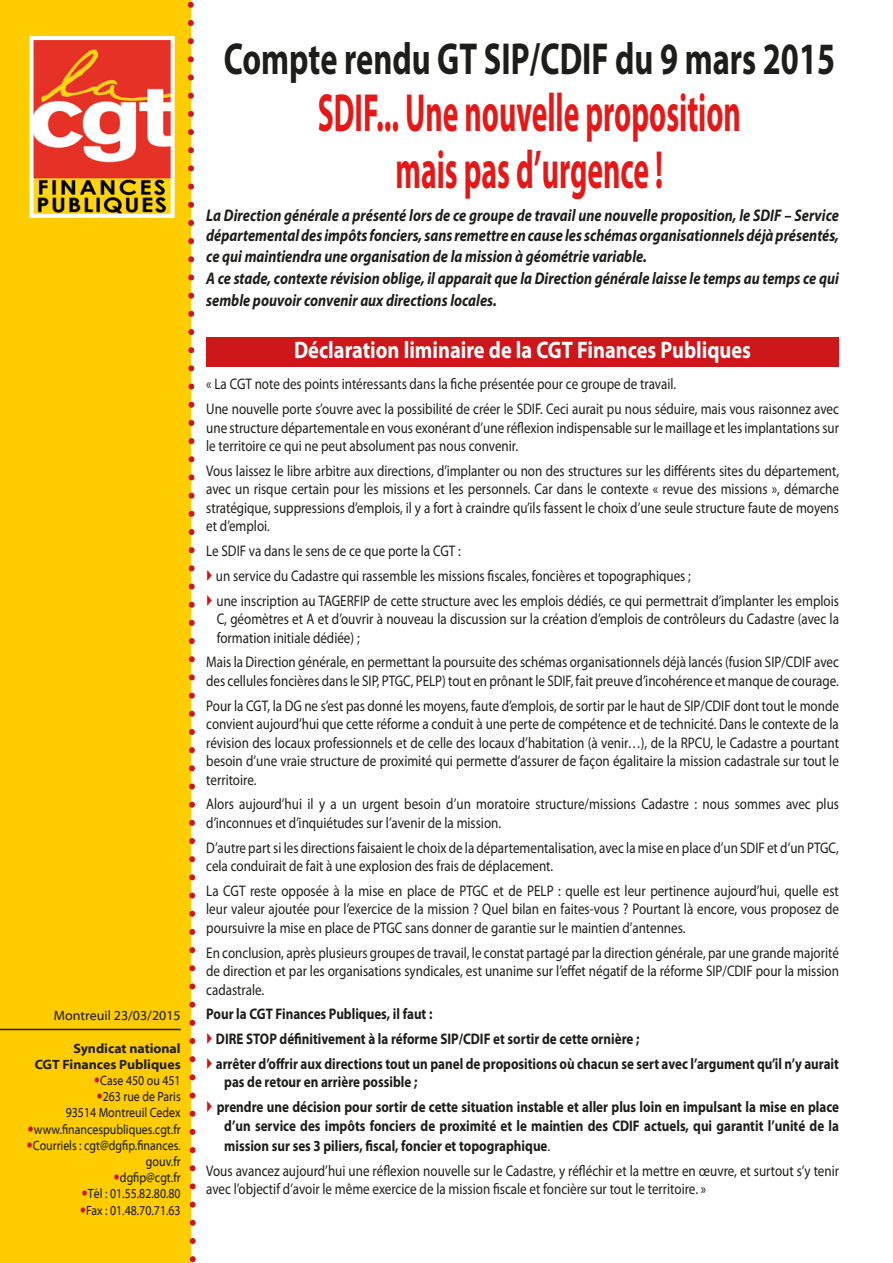
<style>
.page{position:relative;width:893px;height:1263px;background:#fff}
.page>*{position:absolute;margin:0;border:0;box-sizing:border-box;transform-origin:0 0}
.t1{font:700 54px/57px "Myriad Pro";color:#e41816;text-align:center;scale:.55 1}
.t2{font:700 45px "Myriad Pro";color:#1d1d1b;scale:.72 1}
.t3{font:700 24px "Myriad Pro";color:#fff;scale:.85 1}
.t4{font:italic 700 16.8px/20.2px "Myriad Pro";color:#1d1d1b;text-align:justify;scale:.85 1}
.t5{font:15.3px/18.5px "Myriad Pro";color:#1d1d1b;text-align:justify;scale:.85 1}
.t6{font:700 15.3px/18.5px "Myriad Pro";color:#1d1d1b;scale:.85 1}
.t7{font:13.5px/16.2px "Myriad Web Pro";color:#1d1d1b;text-align:right;scale:.85 1}
.t8{font:700 13.5px "Myriad Web Pro";color:#1d1d1b}
.t9{font:13.5px "Myriad Web Pro";color:#1d1d1b}
.s1{font-weight:400}
</style>
<div class="page">
<div style="left:206px;top:337px;width:633px;height:29px;background:#cd171a"></div>
<div style="left:0;top:0;width:190px;height:1263px;background:#fc0"></div>
<svg style="left:187px;top:0;width:9px;height:1263px"></svg>
<img style="left:34px;top:41px;width:136px;height:172px">
<div style="left:29px;top:36px;width:146px;height:182px;border:4px solid #fff"></div>
<hr style="left:0;top:1029px;width:181px;height:1px;background:#1d1d1b">
<p class="t9" style="left:54px;top:1008px;width:128px">Montreuil 23/03/2015</p>
<p class="t8" style="left:73px;top:1041px;width:109px">Syndicat national</p>
<p class="t8" style="left:35px;top:1057px;width:147px">CGT Finances Publiques</p>
<p class="t7" style="left:100px;top:1073px;width:96px">Case 450 ou 451</p>
<p class="t7" style="left:103px;top:1089px;width:93px">263 rue de Paris</p>
<p class="t7" style="left:66px;top:1105px;width:137px">93514 Montreuil Cedex</p>
<p class="t7" style="left:34px;top:1121px;width:174px">www.financespubliques.cgt.fr</p>
<p class="t7" style="left:33px;top:1137px;width:175px">Courriels : cgt@dgfip.finances. gouv.fr</p>
<p class="t7" style="left:120px;top:1170px;width:73px">dgfip@cgt.fr</p>
<p class="t7" style="left:88px;top:1186px;width:111px">Tél : 01.55.82.80.80</p>
<p class="t7" style="left:86px;top:1202px;width:113px">Fax : 01.48.70.71.63</p>
<p class="t2" style="left:224px;top:29px;width:851px">Compte rendu GT SIP/CDIF du 9 mars 2015</p>
<p class="t1" style="left:318px;top:82px;width:771px">SDIF... Une nouvelle proposition mais pas d’urgence !</p>
<p class="t4" style="left:206px;top:205px;width:746px">La Direction générale a présenté lors de ce groupe de travail une nouvelle proposition, le SDIF – Service départemental des impôts fonciers, sans remettre en cause les schémas organisationnels déjà présentés, ce qui maintiendra une organisation de la mission à géométrie variable.</p>
<p class="t4" style="left:206px;top:267px;width:746px;line-height:21.6px">A ce stade, contexte révision oblige, il apparait que la Direction générale laisse le temps au temps ce qui semble pouvoir convenir aux directions locales.</p>
<p class="t3" style="left:294px;top:334px;width:539px">Déclaration liminaire de la CGT Finances Publiques</p>
<p class="t5" style="left:206px;top:375px;width:554px">« La CGT note des points intéressants dans la fiche présentée pour ce groupe de travail.</p>
<p class="t5" style="left:206px;top:399px;width:746px">Une nouvelle porte s’ouvre avec la possibilité de créer le SDIF. Ceci aurait pu nous séduire, mais vous raisonnez avec une structure départementale en vous exonérant d’une réflexion indispensable sur le maillage et les implantations sur le territoire ce qui ne peut absolument pas nous convenir.</p>
<p class="t5" style="left:206px;top:461px;width:746px">Vous laissez le libre arbitre aux directions, d’implanter ou non des structures sur les différents sites du département, avec un risque certain pour les missions et les personnels. Car dans le contexte « revue des missions », démarche stratégique, suppressions d’emplois, il y a fort à craindre qu’ils fassent le choix d’une seule structure faute de moyens et d’emploi.</p>
<p class="t5" style="left:206px;top:541px;width:301px">Le SDIF va dans le sens de ce que porte la CGT :</p>
<p class="t5" style="left:216px;top:566px;width:560px">un service du Cadastre qui rassemble les missions fiscales, foncières et topographiques ;</p>
<p class="t5" style="left:216px;top:591px;width:734px">une inscription au TAGERFIP de cette structure avec les emplois dédiés, ce qui permettrait d’implanter les emplois C, géomètres et A et d’ouvrir à nouveau la discussion sur la création d’emplois de contrôleurs du Cadastre (avec la formation initiale dédiée) ;</p>
<p class="t5" style="left:206px;top:653px;width:746px">Mais la Direction générale, en permettant la poursuite des schémas organisationnels déjà lancés (fusion SIP/CDIF avec des cellules foncières dans le SIP, PTGC, PELP) tout en prônant le SDIF, fait preuve d’incohérence et manque de courage.</p>
<p class="t5" style="left:206px;top:696px;width:746px">Pour la CGT, la DG ne s’est pas donné les moyens, faute d’emplois, de sortir par le haut de SIP/CDIF dont tout le monde convient aujourd’hui que cette réforme a conduit à une perte de compétence et de technicité. Dans le contexte de la révision des locaux professionnels et de celle des locaux d’habitation (à venir…), de la RPCU, le Cadastre a pourtant besoin d’une vraie structure de proximité qui permette d’assurer de façon égalitaire la mission cadastrale sur tout le territoire.</p>
<p class="t5" style="left:206px;top:795px;width:746px">Alors aujourd’hui il y a un urgent besoin d’un moratoire structure/missions Cadastre : nous sommes avec plus d’inconnues et d’inquiétudes sur l’avenir de la mission.</p>
<p class="t5" style="left:206px;top:838px;width:746px">D’autre part si les directions faisaient le choix de la départementalisation, avec la mise en place d’un SDIF et d’un PTGC, cela conduirait de fait à une explosion des frais de déplacement.</p>
<p class="t5" style="left:206px;top:881px;width:746px">La CGT reste opposée à la mise en place de PTGC et de PELP : quelle est leur pertinence aujourd’hui, quelle est leur valeur ajoutée pour l’exercice de la mission ? Quel bilan en faites-vous ? Pourtant là encore, vous proposez de poursuivre la mise en place de PTGC sans donner de garantie sur le maintien d’antennes.</p>
<p class="t5" style="left:206px;top:943px;width:746px">En conclusion, après plusieurs groupes de travail, le constat partagé par la direction générale, par une grande majorité de direction et par les organisations syndicales, est unanime sur l’effet négatif de la réforme SIP/CDIF pour la mission cadastrale.</p>
<p class="t6" style="left:206px;top:1004px;width:268px">Pour la CGT Finances Publiques, il faut :</p>
<p class="t6" style="left:216px;top:1029px;width:500px">DIRE STOP définitivement à la réforme SIP/CDIF et sortir de cette ornière ;</p>
<p class="t6" style="left:224px;top:1054px;width:725px;text-indent:-8px">arrêter d’offrir aux directions tout un panel de propositions où chacun se sert avec l’argument qu’il n’y aurait pas de retour en arrière possible ;</p>
<p class="t6" style="left:217px;top:1097px;width:734px;text-align:center">prendre une décision pour sortir de cette situation instable et aller plus loin en impulsant la mise en place d’un service des impôts fonciers de proximité et le maintien des CDIF actuels, qui garantit l’unité de la</p>
<p class="t6" style="left:224px;top:1136px;width:385px">mission sur ses 3 piliers, fiscal, foncier et topographique<span class="s1">.</span></p>
<p class="t5" style="left:206px;top:1161px;width:746px">Vous avancez aujourd’hui une réflexion nouvelle sur le Cadastre, y réfléchir et la mettre en œuvre, et surtout s’y tenir avec l’objectif d’avoir le même exercice de la mission fiscale et foncière sur tout le territoire. »</p>
</div>
